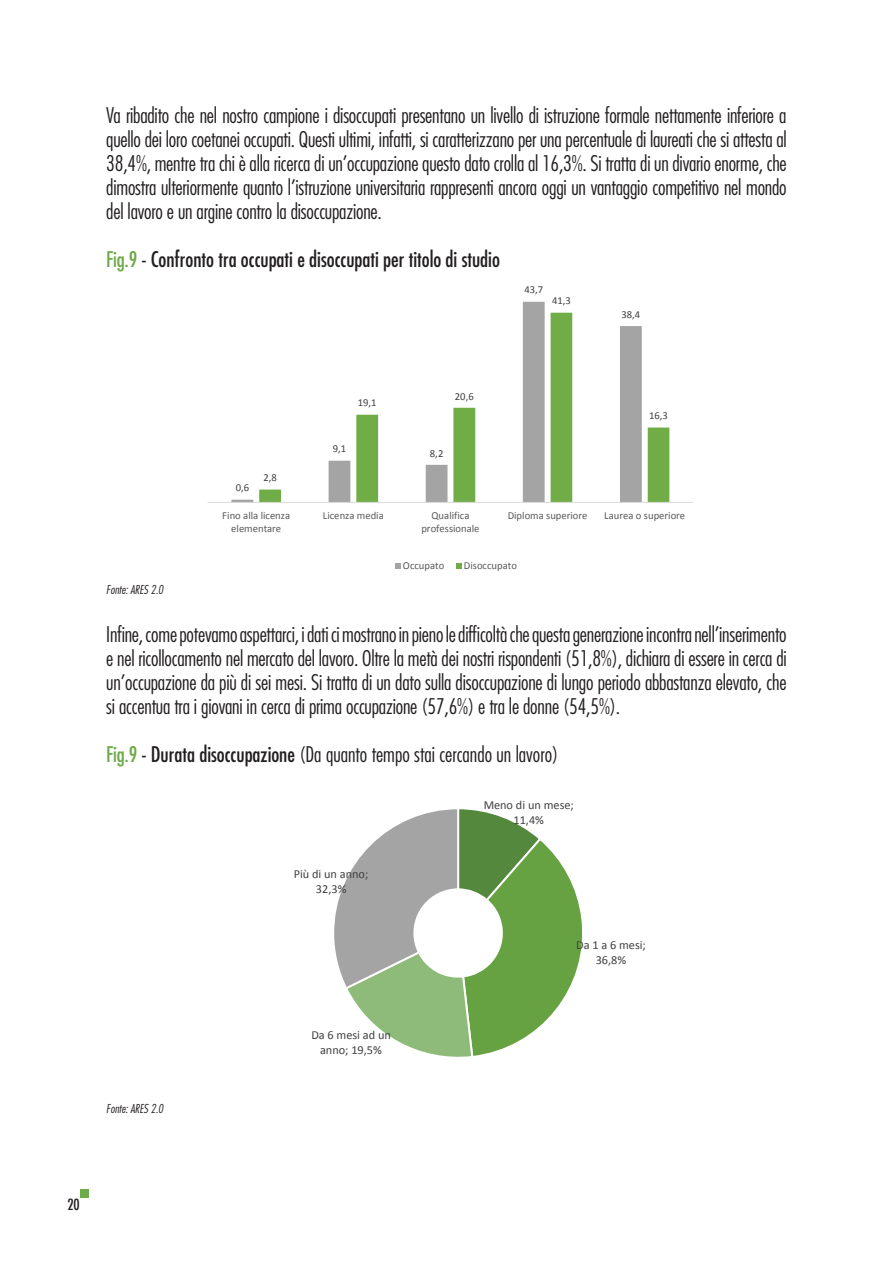
<style>
.page{position:relative;width:893px;height:1263px;background:#fff}
.page>*{position:absolute;margin:0;border:0;box-sizing:border-box;transform-origin:0 0}
.t1{font:300 condensed 21px/24px "Futura LT";letter-spacing:-.01em;color:#231f20;text-align:justify}
.t2{font:condensed 21px "Futura LT";color:#231f20}
.t3{font:500 condensed 15px "Futura";color:#231f20}
.t4{font:12.3px/15px "Calibri";letter-spacing:-.005em;color:#404040;text-align:center}
.t5{font:italic 300 condensed 12px "Futura LT";color:#231f20}
.t6{font:10.65px/13px "Calibri";color:#595959;text-align:center}
.t7{font:10.65px "Calibri";color:#404040}
.s1{color:#6faa4b}
.s2{font-weight:400;color:#6faa4b}
.s3{font-weight:400}
</style>
<div class="page">
<div style="left:80px;top:1188px;width:9px;height:9px;background:#6faa4b"></div>
<svg style="left:231px;top:302px;width:342px;height:200px"></svg>
<svg style="left:259px;top:313px;width:410px;height:189px"></svg>
<hr style="left:208px;top:502px;width:485px;height:1px;background:#d9d9d8">
<svg style="left:395px;top:563px;width:5px;height:5px"></svg>
<svg style="left:456px;top:563px;width:5px;height:5px"></svg>
<svg style="left:334px;top:809px;width:249px;height:248px"></svg>
<p class="t1" style="left:106px;top:103px;width:682px">Va ribadito che nel nostro campione i disoccupati presentano un livello di istruzione formale nettamente inferiore a quello dei loro coetanei occupati. Questi ultimi, infatti, si caratterizzano per una percentuale di laureati che si attesta al 38,4%, mentre tra chi è alla ricerca di un’occupazione questo dato crolla al 16,3%. Si tratta di un divario enorme, che dimostra ulteriormente quanto l’istruzione universitaria rappresenti ancora oggi un vantaggio competitivo nel mondo del lavoro e un argine contro la disoccupazione.</p>
<p class="t2" style="left:106px;top:247px;width:395px"><span class="s1">Fig.9</span> - Confronto tra occupati e disoccupati per titolo di studio</p>
<p class="t7" style="left:236px;top:481px;width:15px">0,6</p>
<p class="t7" style="left:263px;top:471px;width:15px">2,8</p>
<p class="t7" style="left:358px;top:396px;width:20px">19,1</p>
<p class="t7" style="left:455px;top:389px;width:20px">20,6</p>
<p class="t7" style="left:333px;top:442px;width:15px">9,1</p>
<p class="t7" style="left:430px;top:446px;width:15px">8,2</p>
<p class="t7" style="left:524px;top:283px;width:20px">43,7</p>
<p class="t7" style="left:552px;top:294px;width:20px">41,3</p>
<p class="t7" style="left:621px;top:308px;width:20px">38,4</p>
<p class="t7" style="left:649px;top:409px;width:20px">16,3</p>
<p class="t6" style="left:222px;top:509px;width:69px">Fino alla licenza elementare</p>
<p class="t6" style="left:323px;top:509px;width:62px">Licenza media</p>
<p class="t6" style="left:421px;top:509px;width:60px">Qualifica professionale</p>
<p class="t6" style="left:508px;top:509px;width:81px">Diploma superiore</p>
<p class="t6" style="left:604px;top:509px;width:82px">Laurea o superiore</p>
<p class="t6" style="left:403px;top:558px;width:43px">Occupato</p>
<p class="t6" style="left:464px;top:558px;width:55px">Disoccupato</p>
<p class="t5" style="left:106px;top:583px;width:58px">Fonte: ARES 2.0</p>
<p class="t1" style="left:106px;top:622px;width:682px">Infine, come potevamo aspettarci, i dati ci mostrano in pieno le difficoltà che questa generazione incontra nell’inserimento e nel ricollocamento nel mercato del lavoro. Oltre la metà dei nostri rispondenti (51,8%), dichiara di essere in cerca di un’occupazione da più di sei mesi. Si tratta di un dato sulla disoccupazione di lungo periodo abbastanza elevato, che si accentua tra i giovani in cerca di prima occupazione (57,6%) e tra le donne (54,5%).</p>
<p class="t1" style="left:106px;top:742px;width:454px"><span class="s2">Fig.9</span> <span class="s3">- Durata disoccupazione</span> (Da quanto tempo stai cercando un lavoro)</p>
<p class="t5" style="left:106px;top:1102px;width:58px">Fonte: ARES 2.0</p>
<p class="t4" style="left:294px;top:866px;width:76px">Più di un anno;<br>32,3%</p>
<p class="t4" style="left:311px;top:1027px;width:81px">Da 6 mesi ad un anno; 19,5%</p>
<p class="t4" style="left:484px;top:797px;width:92px">Meno di un mese;<br>11,4%</p>
<p class="t4" style="left:576px;top:936px;width:71px">Da 1 a 6 mesi;<br>36,8%</p>
<p class="t3" style="left:67px;top:1195px;width:14px">20</p>
</div>
